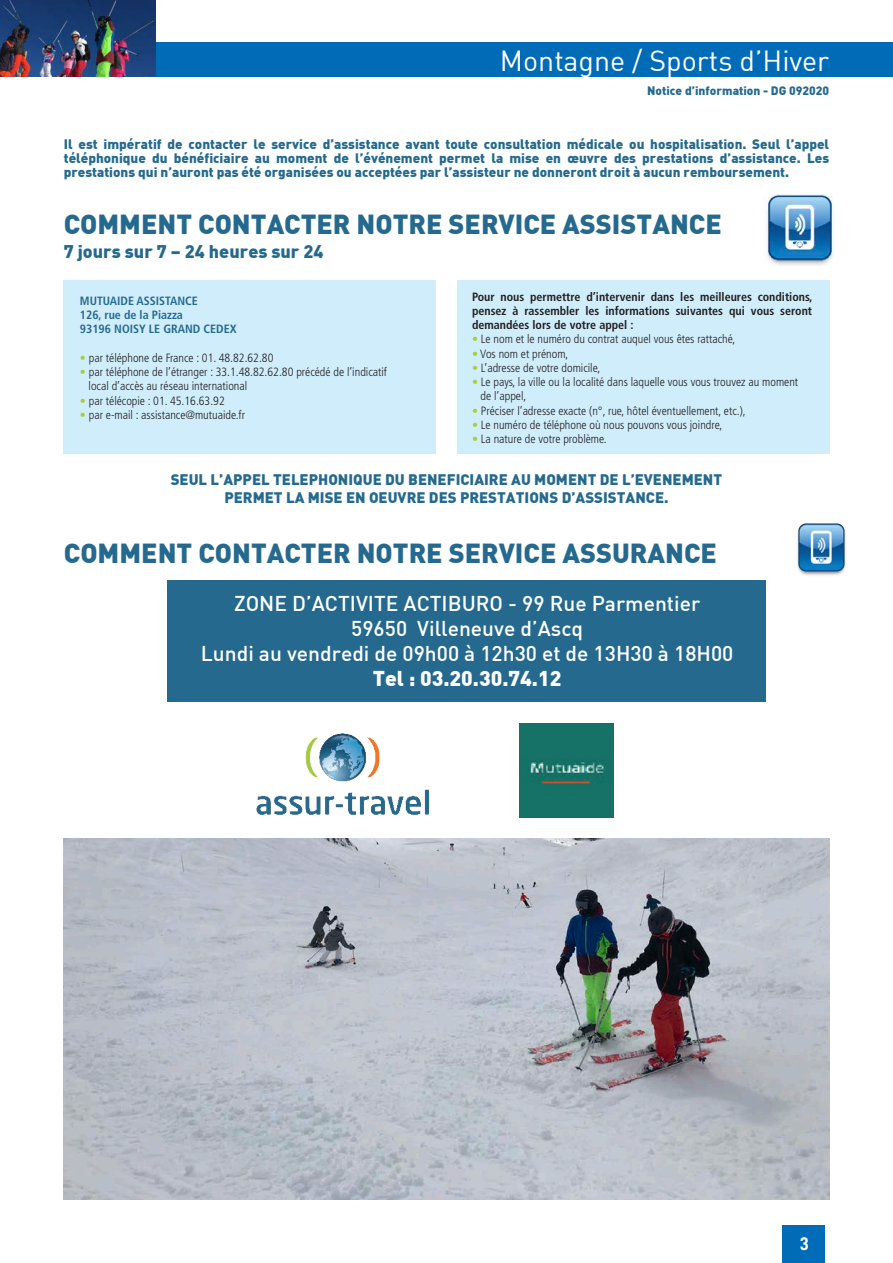
<style>
.page{position:relative;width:893px;height:1263px;background:#fff}
.page>*{position:absolute;margin:0;border:0;box-sizing:border-box;transform-origin:0 0}
.t1{font:28.5px "DIN";color:#fff}
.Titre2{font:900 27px "DIN";color:#256a8e}
.t2{font:900 22.5px "DIN";color:#fff}
.Texte1cg{font:500 21px/25.2px "DIN";color:#fff;text-align:center}
.Texte1cg-2{font:900 21px "DIN";color:#fff}
.t3{font:18.15px "D DIN Bold";color:#fff}
.Titre2-2{font:900 18px "DIN";color:#256a8e}
.Titre2-3{font:900 15px "DIN";color:#256a8e}
.Titre2-4{font:900 13.5px/14.2px "DIN";color:#256a8e;text-align:justify}
.Texte1{font:300 condensed 12px "Frutiger LT Std";color:#231f20}
.Texte1-2{font:700 condensed 12px/14.2px "Frutiger LT Std";color:#231f20;text-align:justify}
.Texte1-3{font:700 condensed 12px "Frutiger LT Std";color:#256a8e}
.t4{font:900 12px "DIN";color:#256a8e}
.s1{color:#a6ce3d}
</style>
<div class="page">
<img style="left:64px;top:838px;width:765px;height:361px">
<div style="left:64px;top:281px;width:372px;height:173px;background:#cfedfb"></div>
<div style="left:457px;top:281px;width:372px;height:173px;background:#cfedfb"></div>
<img style="left:766px;top:194px;width:68px;height:71px">
<img style="left:519px;top:723px;width:95px;height:95px">
<img style="left:256px;top:733px;width:173px;height:82px">
<div style="left:167px;top:580px;width:599px;height:122px;background:#256a8e"></div>
<img style="left:797px;top:523px;width:49px;height:52px">
<div style="left:0;top:43px;width:893px;height:34px;background:#006cb7"></div>
<div style="left:783px;top:1225px;width:42px;height:38px;background:#006cb7"></div>
<img style="left:0;top:0;width:155px;height:77px">
<h1 class="t1" style="left:500px;top:43px;width:331px">Montagne / Sports d’Hiver</h1>
<p class="t4" style="left:647px;top:83px;width:184px">Notice d’information - DG 092020</p>
<p class="Titre2-4" style="left:64px;top:136px;width:767px">Il est impératif de contacter le service d’assistance avant toute consultation médicale ou hospitalisation. Seul l’appel téléphonique du bénéficiaire au moment de l’événement permet la mise en œuvre des prestations d’assistance. Les prestations qui n’auront pas été organisées ou acceptées par l’assisteur ne donneront droit à aucun remboursement.</p>
<p class="Titre2" style="left:64px;top:206px;width:659px">COMMENT CONTACTER NOTRE SERVICE ASSISTANCE</p>
<p class="Titre2-2" style="left:64px;top:239px;width:261px">7 jours sur 7 – 24 heures sur 24</p>
<p class="Texte1-3" style="left:80px;top:294px;width:119px">MUTUAIDE ASSISTANCE</p>
<p class="Texte1-3" style="left:80px;top:308px;width:105px">126, rue de la Piazza</p>
<p class="Texte1-3" style="left:80px;top:322px;width:158px">93196 NOISY LE GRAND CEDEX</p>
<p class="Texte1" style="left:80px;top:351px;width:195px"><span class="s1">•</span> par téléphone de France : 01. 48.82.62.80</p>
<p class="Texte1" style="left:80px;top:365px;width:309px"><span class="s1">•</span> par téléphone de l’étranger : 33.1.48.82.62.80 précédé de l’indicatif</p>
<p class="Texte1" style="left:89px;top:379px;width:160px">local d’accès au réseau international</p>
<p class="Texte1" style="left:80px;top:394px;width:146px"><span class="s1">•</span> par télécopie : 01. 45.16.63.92</p>
<p class="Texte1" style="left:80px;top:408px;width:167px"><span class="s1">•</span> par e-mail : assistance@mutuaide.fr</p>
<p class="Texte1-2" style="left:472px;top:289px;width:342px">Pour nous permettre d’intervenir dans les meilleures conditions, pensez à rassembler les informations suivantes qui vous seront demandées lors de votre appel :</p>
<p class="Texte1" style="left:472px;top:332px;width:265px"><span class="s1">•</span> Le nom et le numéro du contrat auquel vous êtes rattaché,</p>
<p class="Texte1" style="left:472px;top:347px;width:98px"><span class="s1">•</span> Vos nom et prénom,</p>
<p class="Texte1" style="left:472px;top:361px;width:130px"><span class="s1">•</span> L’adresse de votre domicile,</p>
<p class="Texte1" style="left:472px;top:375px;width:328px"><span class="s1">•</span> Le pays, la ville ou la localité dans laquelle vous vous trouvez au moment</p>
<p class="Texte1" style="left:481px;top:389px;width:47px">de l’appel,</p>
<p class="Texte1" style="left:472px;top:404px;width:275px"><span class="s1">•</span> Préciser l’adresse exacte (n°, rue, hôtel éventuellement, etc.),</p>
<p class="Texte1" style="left:472px;top:418px;width:252px"><span class="s1">•</span> Le numéro de téléphone où nous pouvons vous joindre,</p>
<p class="Texte1" style="left:472px;top:432px;width:136px"><span class="s1">•</span> La nature de votre problème.</p>
<p class="Titre2-3" style="left:171px;top:470px;width:553px">SEUL L’APPEL TELEPHONIQUE DU BENEFICIAIRE AU MOMENT DE L’EVENEMENT</p>
<p class="Titre2-3" style="left:224px;top:488px;width:446px">PERMET LA MISE EN OEUVRE DES PRESTATIONS D’ASSISTANCE.</p>
<p class="Titre2" style="left:64px;top:535px;width:654px">COMMENT CONTACTER NOTRE SERVICE ASSURANCE</p>
<p class="Texte1cg" style="left:234px;top:590px;width:468px">ZONE D’ACTIVITE ACTIBURO - 99 Rue Parmentier<br>59650 Villeneuve d’Ascq</p>
<p class="Texte1cg" style="left:201px;top:640px;width:534px">Lundi au vendredi de 09h00 à 12h30 et de 13H30 à 18H00</p>
<p class="Texte1cg-2" style="left:373px;top:665px;width:190px">Tel : 03.20.30.74.12</p>
<h3 class="t2" style="left:798px;top:1219px;width:14px">3</h3>
<h3 class="t3" style="left:800px;top:1233px;width:11px">3</h3>
</div>
